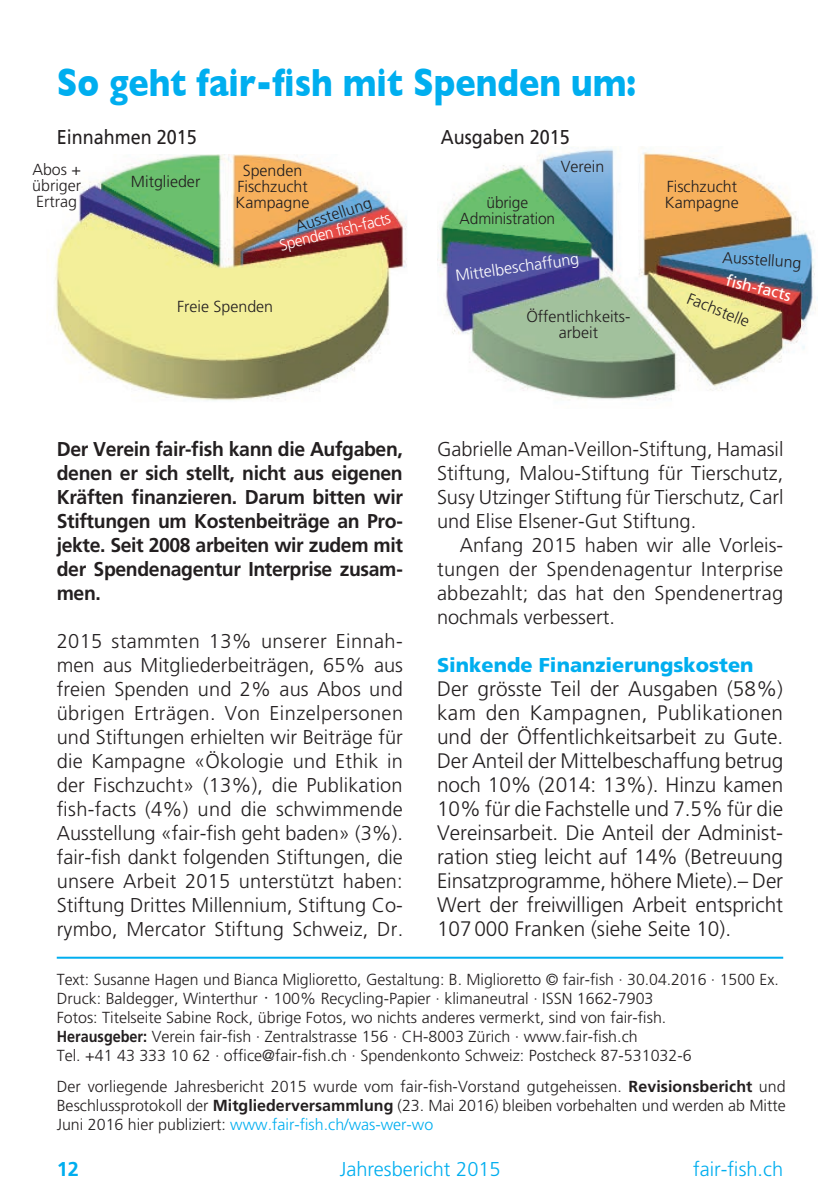
<style>
.page{position:relative;width:840px;height:1191px;background:#fff}
.page>*{position:absolute;margin:0;border:0;box-sizing:border-box;transform-origin:0 0}
.t1{font:700 40px "Gill Sans";color:#00aeef;scale:.85 1}
.t2{font:300 21px/24px "Frutiger";color:#231f20;text-align:justify}
.t3{font:300 20px/24px "Frutiger";color:#231f20;text-align:justify}
.t4{font:700 20px/24px "Frutiger";letter-spacing:-.02em;color:#231f20;text-align:justify}
.t5{font:300 20px "Frutiger";color:#00aeef}
.t6{font:900 20px "Frutiger";color:#00aeef}
.t7{font:20px "Frutiger";color:#231f20;scale:.9 1}
.t8{font:700 20px "Frutiger";color:#00aeef}
.t9{font:300 16px/16px "Frutiger";color:#231f20;text-align:center}
.t10{font:300 16px "Frutiger";color:#fff}
.t11{font:300 16px "Frutiger";color:#fff;scale:.96 1}
.t12{font:16px "Frutiger";color:#fff}
.s1{font-size:20px}
.s2{font-weight:700}
.s3{color:#00aeef}
</style>
<div class="page">
<img style="left:55px;top:154px;width:352px;height:247px">
<img style="left:437px;top:147px;width:379px;height:253px">
<hr style="left:57px;top:956px;width:725px;height:2px;background:#00aeef">
<h1 class="t1" style="left:57px;top:59px;width:682px">So geht fair-fish mit Spenden um:</h1>
<p class="t7" style="left:57px;top:125px;width:157px">Einnahmen 2015</p>
<p class="t7" style="left:440px;top:125px;width:145px">Ausgaben 2015</p>
<p class="t9" style="left:32px;top:161px;width:50px;text-align:justify">Abos + übriger Ertrag</p>
<p class="t9" style="left:560px;top:159px;width:45px">Verein</p>
<p class="t9" style="left:235px;top:162px;width:75px">Spenden<br>Fischzucht<br>Kampagne</p>
<p class="t9" style="left:131px;top:173px;width:71px">Mitglieder</p>
<p class="t9" style="left:459px;top:195px;width:97px">übrige<br>Administration</p>
<p class="t9" style="left:293px;top:219px;width:81px;rotate:-18deg">Ausstellung</p>
<p class="t11" style="left:277px;top:236px;width:120px;rotate:-14deg">Spenden fish-facts</p>
<p class="t9" style="left:177px;top:298px;width:98px">Freie Spenden</p>
<p class="t10" style="left:454px;top:267px;width:126px;rotate:-8deg">Mittelbeschaffung</p>
<p class="t9" style="left:526px;top:308px;width:105px">Öffentlichkeits&shy;arbeit</p>
<p class="t9" style="left:664px;top:179px;width:75px;text-align:left">Fischzucht<br>Kampagne</p>
<p class="t9" style="left:722px;top:249px;width:81px;rotate:4deg">Ausstellung</p>
<p class="t9" style="left:690px;top:290px;width:67px;rotate:22deg">Fachstelle</p>
<p class="t12" style="left:728px;top:270px;width:68px;rotate:14deg">fish-facts</p>
<p class="t4" style="left:57px;top:437px;width:347px">Der Verein fair-fish kann die Aufgaben, denen er sich stellt, nicht aus eigenen Kräften finanzieren. Darum bitten wir Stiftungen um Kostenbeiträge an Pro&shy;jekte. Seit 2008 arbeiten wir zudem mit der Spendenagentur Interprise zusam&shy;men.</p>
<p class="t3" style="left:57px;top:629px;width:348px">2015 stammten 13% unserer Einnah&shy;men aus Mitgliederbeiträgen, 65% aus freien Spenden und 2% aus Abos und übrigen Erträgen. Von Einzelpersonen und Stiftungen erhielten wir Beiträge für die Kampagne «Ökologie und Ethik in der Fischzucht» (13%), die Publikation fish-facts (4%) und die schwimmende Ausstellung «fair-fish geht baden» (3%). fair-fish dankt folgenden Stiftungen, die unsere Arbeit 2015 unterstützt haben:<br>Stiftung Drittes Millennium, Stiftung Co&shy;rymbo, Mercator Stiftung Schweiz, Dr.</p>
<p class="t3" style="left:437px;top:437px;width:348px">Gabrielle Aman-Veillon-Stiftung, Hamasil Stiftung, Malou-Stiftung für Tierschutz, Susy Utzinger Stiftung für Tierschutz, Carl und Elise Elsener-Gut Stiftung.</p>
<p class="t3" style="left:437px;top:533px;width:347px;text-indent:23px">Anfang 2015 haben wir alle Vorleis&shy;tungen der Spendenagentur Interprise abbezahlt; das hat den Spendenertrag nochmals verbessert.</p>
<p class="t6" style="left:437px;top:653px;width:318px">Sinkende Finanzierungskosten</p>
<p class="t2" style="left:437px;top:677px;width:348px">Der grösste Teil der Ausgaben (58%) kam den Kampagnen, Publikationen und der Öffentlichkeitsarbeit zu Gute.<br>Der Anteil der Mittelbeschaffung betrug noch 10% (2014: 13%). Hinzu kamen 10% für die Fachstelle und 7.5% für die Vereinsarbeit. Die Anteil der Administ&shy;ration stieg leicht auf 14% (Betreuung Einsatzprogramme, höhere Miete).– Der Wert der freiwilligen Arbeit entspricht 107 000 Franken (siehe Seite 10).</p>
<p class="t9" style="left:57px;top:969px;width:723px;line-height:19.2px;text-align:left">Text: Susanne Hagen und Bianca Miglioretto, Gestaltung: B. Miglioretto © fair-fish · 30.04.2016 · 1500 Ex.<br>Druck: Baldegger, Winterthur <span class="s1">·</span> 100% Recycling-Papier · klimaneutral · ISSN 1662-7903<br>Fotos: Titelseite Sabine Rock, übrige Fotos, wo nichts anderes vermerkt, sind von fair-fish.<br><span class="s2">Herausgeber:</span> Verein fair-fish · Zentralstrasse 156 · CH-8003 Zürich · www.fair-fish.ch<br>Tel. +41 43 333 10 62 · office@fair-fish.ch · Spendenkonto Schweiz: Postcheck 87-531032-6</p>
<p class="t9" style="left:57px;top:1076px;width:730px;line-height:19.2px;text-align:justify">Der vorliegende Jahresbericht 2015 wurde vom fair-fish-Vorstand gutgeheissen. <span class="s2">Revisionsbericht</span> und Beschlussprotokoll der <span class="s2">Mitgliederversammlung</span> (23. Mai 2016) bleiben vorbehalten und werden ab Mitte Juni 2016 hier publiziert: <span class="s3">www.fair-fish.ch/was-wer-wo</span></p>
<p class="t8" style="left:57px;top:1157px;width:24px">12</p>
<p class="t5" style="left:339px;top:1158px;width:162px">Jahresbericht 2015</p>
<p class="t5" style="left:692px;top:1158px;width:91px">fair-fish.ch</p>
</div>
